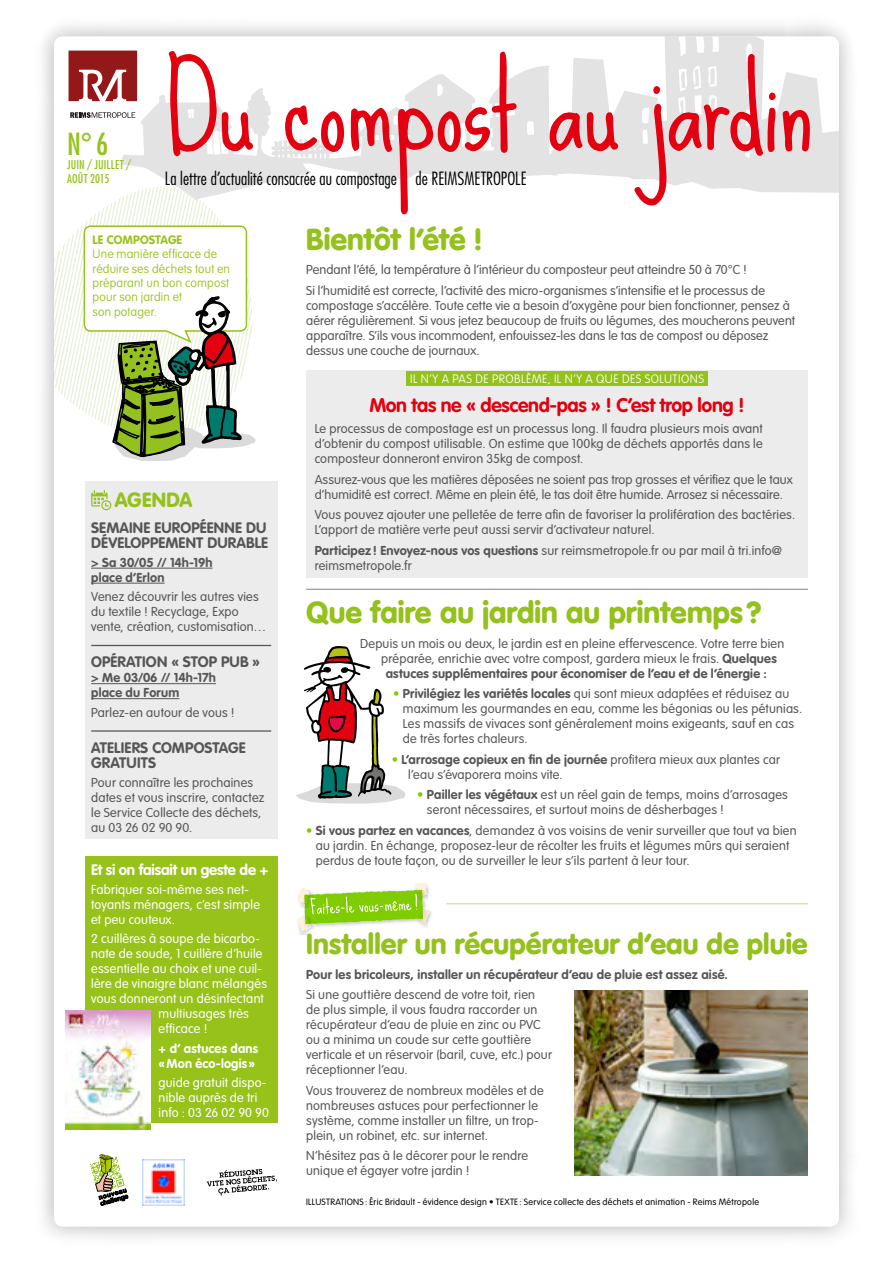
<style>
.page{position:relative;width:893px;height:1263px;background:#fff}
.page>*{position:absolute;margin:0;border:0;box-sizing:border-box;transform-origin:0 0}
.t1{font:103.8px "Sue Ellen Francisco";letter-spacing:-.015em;color:#e30111}
.t2{font:900 30px "VAG Rounded";letter-spacing:.005em;color:#94c11c}
.t3{font:condensed 29.7px "Futura";color:#97c21a}
.t4{font:900 28.5px "VAG Rounded";letter-spacing:.005em;color:#94c11c}
.t5{font:900 20.25px "VAG Rounded";letter-spacing:.005em;color:#94c11c}
.t6{font:700 19.5px "VAG Rounded";letter-spacing:-.015em;color:#e3000f}
.t7{font:300 condensed 17.85px "Futura";color:#000}
.t8{font:700 15px/15px "VAG Rounded";letter-spacing:.01em;color:#565656}
.t9{font:700 15px "VAG Rounded";letter-spacing:-.005em;color:#fff}
.t10{font:300 12.75px/15px "VAG Rounded";letter-spacing:.015em;color:#565656}
.t11{font:300 12.75px/15px "VAG Rounded";letter-spacing:.015em;color:#fff}
.t12{font:700 12.75px/15px "VAG Rounded";letter-spacing:.015em;color:#565656}
.t13{font:700 12.75px/15px "VAG Rounded";letter-spacing:.015em;color:#fff}
.t14{font:100 12px/14.4px "VAG Rounded";letter-spacing:.015em;color:#97c21a}
.t15{font:100 12px "VAG Rounded";letter-spacing:.04em;color:#fff}
.t16{font:700 12px "VAG Rounded";letter-spacing:.005em;color:#97c21a}
.t17{font:condensed 11.85px/14.2px "Futura";letter-spacing:.01em;color:#97c21a}
.t18{font:300 9px "VAG Rounded";letter-spacing:.03em;color:#000}
.s1{font-weight:700}
.s2{font-weight:700;color:#7fcd00}
</style>
<div class="page">
<div style="left:33px;top:14px;width:827px;height:1233px;background:#000;opacity:.3"></div>
<div style="left:54px;top:36px;width:785px;height:1191px;background:#fff;border-radius:9px"></div>
<svg style="left:122px;top:36px;width:717px;height:157px"></svg>
<svg style="left:54px;top:187px;width:202px;height:274px"></svg>
<svg style="left:296px;top:646px;width:110px;height:158px"></svg>
<hr style="left:306px;top:589px;width:502px;height:1px;background:#9c9d9d">
<div style="left:69px;top:51px;width:68px;height:71px;background:#fff"></div>
<svg style="left:70px;top:112px;width:65px;height:6px"></svg>
<svg style="left:69px;top:51px;width:68px;height:50px;background:#a74243"></svg>
<svg style="left:90px;top:1154px;width:38px;height:51px"></svg>
<img style="left:143px;top:1159px;width:41px;height:46px">
<svg style="left:207px;top:1169px;width:70px;height:26px"></svg>
<div style="left:85px;top:481px;width:192px;height:357px;background:#ececed"></div>
<hr style="left:91px;top:568px;width:121px;height:1px;background:#565656">
<hr style="left:91px;top:583px;width:74px;height:1px;background:#565656">
<hr style="left:91px;top:645px;width:180px;height:1px;background:#565656">
<hr style="left:91px;top:683px;width:125px;height:1px;background:#565656">
<hr style="left:91px;top:698px;width:88px;height:1px;background:#565656">
<hr style="left:91px;top:730px;width:180px;height:2px;background:#565656">
<svg style="left:91px;top:490px;width:20px;height:20px"></svg>
<div style="left:85px;top:857px;width:192px;height:266px;background:#97c21a"></div>
<div style="left:306px;top:371px;width:502px;height:207px;background:#ececed"></div>
<div style="left:406px;top:371px;width:302px;height:14px;background:#94c11c"></div>
<img style="left:429px;top:910px;width:3px;height:10px">
<svg style="left:298px;top:883px;width:131px;height:48px"></svg>
<hr style="left:446px;top:903px;width:362px;height:1px;background:#d0e09a">
<img style="left:574px;top:990px;width:234px;height:185px">
<img style="left:65px;top:1010px;width:85px;height:120px">
<p class="t3" style="left:67px;top:126px;width:43px">N°6</p>
<p class="t17" style="left:67px;top:157px;width:65px">JUIN / JUILLET /<br>AOÛT 2015</p>
<p class="t1" style="left:165px;top:53px;width:650px">Du compost au jardin</p>
<p class="t7" style="left:165px;top:168px;width:363px">La lettre d’actualité consacrée au compostage de REIMSMETROPOLE</p>
<p class="t16" style="left:93px;top:233px;width:91px">LE COMPOSTAGE</p>
<p class="t14" style="left:93px;top:247px;width:139px">Une manière efficace de réduire ses déchets tout en préparant un bon compost pour son jardin et<br>son potager.</p>
<p class="t5" style="left:115px;top:488px;width:79px">AGENDA</p>
<p class="t8" style="left:91px;top:520px;width:179px">SEMAINE EUROPÉENNE DU<br>DÉVELOPPEMENT DURABLE</p>
<p class="t12" style="left:91px;top:555px;width:123px">&gt; Sa 30/05 // 14h-19h place d’Erlon</p>
<p class="t10" style="left:91px;top:589px;width:177px">Venez découvrir les autres vies du textile ! Recyclage, Expo vente, création, customisation…</p>
<p class="t8" style="left:91px;top:654px;width:170px">OPÉRATION « STOP PUB »</p>
<p class="t12" style="left:91px;top:670px;width:126px">&gt; Me 03/06 // 14h-17h place du Forum</p>
<p class="t10" style="left:91px;top:705px;width:145px">Parlez-en autour de vous !</p>
<p class="t8" style="left:91px;top:740px;width:156px">ATELIERS COMPOSTAGE<br>GRATUITS</p>
<p class="t10" style="left:91px;top:775px;width:175px">Pour connaître les prochaines dates et vous inscrire, contactez le Service Collecte des déchets, au 03 26 02 90 90.</p>
<p class="t9" style="left:91px;top:861px;width:179px">Et si on faisait un geste de +</p>
<p class="t11" style="left:91px;top:882px;width:170px">Fabriquer soi-même ses net&shy;toyants ménagers, c’est simple et peu couteux.</p>
<p class="t11" style="left:91px;top:931px;width:170px">2 cuillères à soupe de bicarbo-</p>
<p class="t11" style="left:91px;top:946px;width:173px">nate de soude, 1 cuillère d’huile</p>
<p class="t11" style="left:91px;top:961px;width:172px">essentielle au choix et une cuil-</p>
<p class="t11" style="left:91px;top:976px;width:177px">lère de vinaigre blanc mélangés</p>
<p class="t11" style="left:91px;top:991px;width:174px">vous donneront un désinfectant</p>
<p class="t11" style="left:159px;top:1006px;width:92px">multiusages très</p>
<p class="t11" style="left:159px;top:1021px;width:50px">efficace !</p>
<p class="t13" style="left:159px;top:1040px;width:101px">+ d’ astuces dans «Mon éco-logis»</p>
<p class="t11" style="left:159px;top:1075px;width:112px">guide gratuit dispo&shy;nible auprès de tri info : 03 26 02 90 90</p>
<p class="t2" style="left:306px;top:221px;width:177px">Bientôt l’été !</p>
<p class="t10" style="left:306px;top:262px;width:442px">Pendant l’été, la température à l’intérieur du composteur peut atteindre 50 à 70°C !</p>
<p class="t10" style="left:306px;top:283px;width:490px">Si l’humidité est correcte, l’activité des micro-organismes s’intensifie et le processus de compostage s’accélère. Toute cette vie a besoin d’oxygène pour bien fonctionner, pensez à aérer régulièrement. Si vous jetez beaucoup de fruits ou légumes, des moucherons peuvent apparaître. S’ils vous incommodent, enfouissez-les dans le tas de compost ou déposez dessus une couche de journaux.</p>
<p class="t15" style="left:410px;top:372px;width:295px">IL N’Y A PAS DE PROBLÈME, IL N’Y A QUE DES SOLUTIONS</p>
<p class="t6" style="left:369px;top:393px;width:377px">Mon tas ne « descend-pas » ! C’est trop long !</p>
<p class="t10" style="left:315px;top:421px;width:450px;text-align:justify">Le processus de compostage est un processus long. Il faudra plusieurs mois avant d’obtenir du compost utilisable. On estime que 100kg de déchets apportés dans le composteur donneront environ 35kg de compost.</p>
<p class="t10" style="left:315px;top:472px;width:480px">Assurez-vous que les matières déposées ne soient pas trop grosses et vérifiez que le taux d’humidité est correct. Même en plein été, le tas doit être humide. Arrosez si nécessaire.</p>
<p class="t10" style="left:315px;top:507px;width:482px">Vous pouvez ajouter une pelletée de terre afin de favoriser la prolifération des bactéries.<br>L’apport de matière verte peut aussi servir d’activateur naturel.</p>
<p class="t10" style="left:315px;top:542px;width:469px"><span class="s1">Participez ! Envoyez-nous vos questions</span> sur reimsmetropole.fr ou par mail à tri.info@ reimsmetropole.fr</p>
<p class="t2" style="left:306px;top:594px;width:457px">Que faire au jardin au printemps ?</p>
<p class="t10" style="left:360px;top:636px;width:426px">Depuis un mois ou deux, le jardin est en pleine effervescence. Votre terre bien</p>
<p class="t10" style="left:381px;top:651px;width:397px">préparée, enrichie avec votre compost, gardera mieux le frais. <span class="s1">Quelques</span></p>
<p class="t12" style="left:386px;top:666px;width:383px">astuces supplémentaires pour économiser de l’eau et de l’énergie :</p>
<p class="t10" style="left:403px;top:686px;width:401px;text-indent:-10px"><span class="s2">•</span> <span class="s1">Privilégiez les variétés locales</span> qui sont mieux adaptées et réduisez au maximum les gourmandes en eau, comme les bégonias ou les pétunias.<br>Les massifs de vivaces sont généralement moins exigeants, sauf en cas de très fortes chaleurs.</p>
<p class="t10" style="left:408px;top:752px;width:373px;text-indent:-16px"><span class="s2">•</span> <span class="s1">L’arrosage copieux en fin de journée</span> profitera mieux aux plantes car l’eau s’évaporera moins vite.</p>
<p class="t10" style="left:427px;top:787px;width:362px;text-indent:-10px"><span class="s2">•</span> <span class="s1">Pailler les végétaux</span> est un réel gain de temps, moins d’arrosages seront nécessaires, et surtout moins de désherbages !</p>
<p class="t10" style="left:316px;top:823px;width:482px;text-indent:-10px"><span class="s2">•</span> <span class="s1">Si vous partez en vacances</span>, demandez à vos voisins de venir surveiller que tout va bien au jardin. En échange, proposez-leur de récolter les fruits et légumes mûrs qui seraient perdus de toute façon, ou de surveiller le leur s’ils partent à leur tour.</p>
<p class="t4" style="left:306px;top:927px;width:503px">Installer un récupérateur d’eau de pluie</p>
<p class="t12" style="left:306px;top:967px;width:423px">Pour les bricoleurs, installer un récupérateur d’eau de pluie est assez aisé.</p>
<p class="t10" style="left:306px;top:987px;width:247px">Si une gouttière descend de votre toit, rien de plus simple, il vous faudra raccorder un récupérateur d’eau de pluie en zinc ou PVC ou a minima un coude sur cette gouttière verticale et un réservoir (baril, cuve, etc.) pour réceptionner l’eau.</p>
<p class="t10" style="left:306px;top:1083px;width:239px">Vous trouverez de nombreux modèles et de nombreuses astuces pour perfectionner le système, comme installer un filtre, un trop&shy;plein, un robinet, etc. sur internet.</p>
<p class="t10" style="left:306px;top:1148px;width:223px">N’hésitez pas à le décorer pour le rendre unique et égayer votre jardin !</p>
<p class="t18" style="left:306px;top:1197px;width:454px">ILLUSTRATIONS: Éric Bridault - évidence design • TEXTE: Service collecte des déchets et animation - Reims Métropole</p>
</div>
